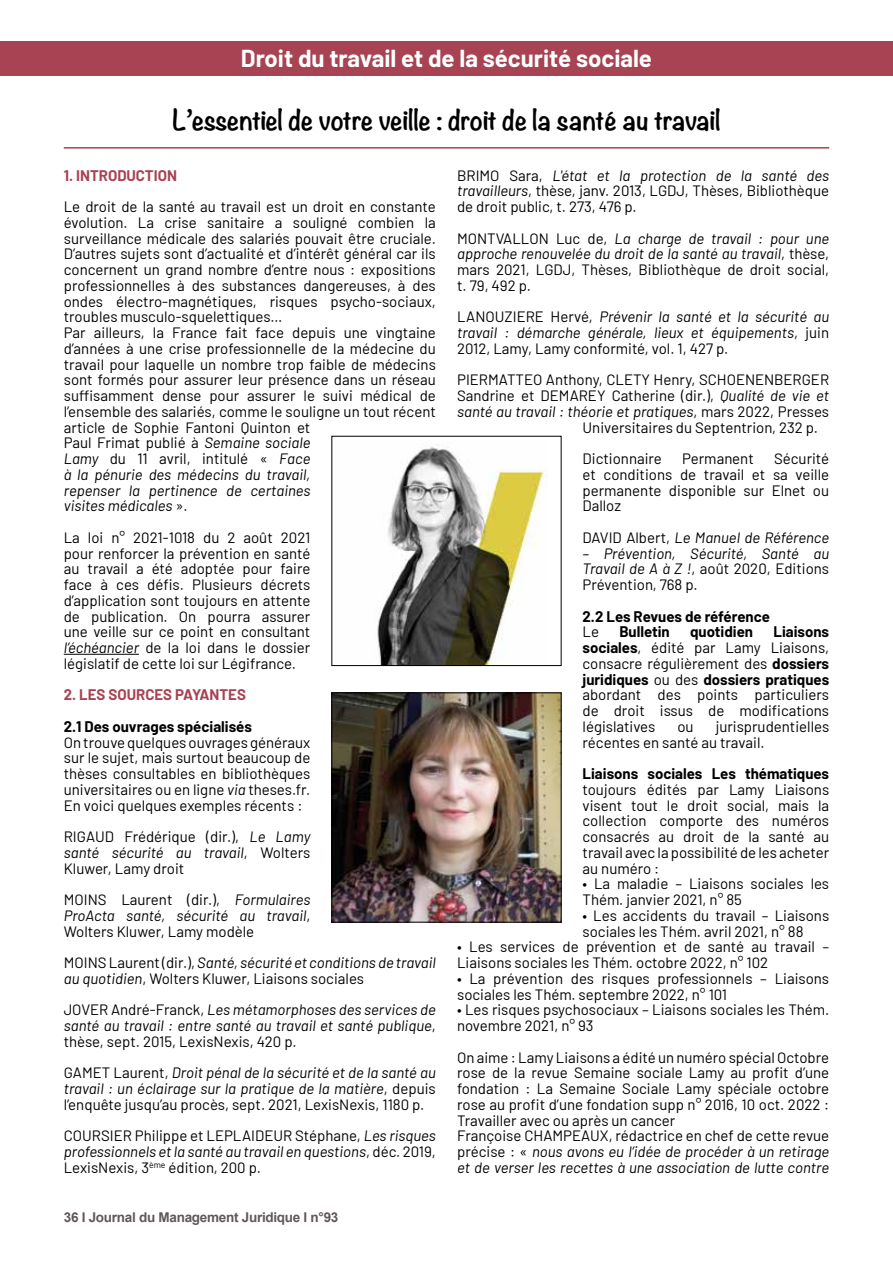
<style>
.page{position:relative;width:893px;height:1263px;background:#fff}
.page>*{position:absolute;margin:0;border:0;box-sizing:border-box;transform-origin:0 0}
.t1{font:700 25.5px "Noteworthy";color:#000}
.t2{font:700 24px "Barlow";color:#fff}
.t3{font:15px/15.8px "Barlow";color:#000;text-align:justify}
.t4{font:italic 15px/15.8px "Barlow";color:#000;text-align:justify}
.t5{font:700 15px "Barlow";color:#000}
.t6{font:700 15px "Barlow";color:#a74352}
.t7{font:700 13.5px "Arial";letter-spacing:-.02em;color:#60575b}
.s1{font-style:italic}
.s2{font-style:normal}
.s3{font-weight:700}
</style>
<div class="page">
<hr style="left:64px;top:654px;width:75px;height:1px;background:#000">
<hr style="left:64px;top:147px;width:765px;height:2px;background:#a74352">
<div style="left:0;top:42px;width:893px;height:34px;background:#a74352"></div>
<img style="left:377px;top:444px;width:171px;height:220px">
<div style="left:332px;top:436px;width:229px;height:230px;border:1px solid #000"></div>
<img style="left:334px;top:695px;width:225px;height:225px">
<div style="left:332px;top:693px;width:229px;height:229px;border:1px solid #000"></div>
<h2 class="t2" style="left:241px;top:41px;width:413px">Droit du travail et de la sécurité sociale</h2>
<h1 class="t1" style="left:172px;top:98px;width:549px">L’essentiel de votre veille : droit de la santé au travail</h1>
<p class="t6" style="left:64px;top:164px;width:115px">1. INTRODUCTION</p>
<p class="t3" style="left:64px;top:198px;width:374px;text-align:left">Le droit de la santé au travail est un droit en constante évolution. La crise sanitaire a souligné combien la surveillance médicale des salariés pouvait être cruciale.<br>D’autres sujets sont d’actualité et d’intérêt général car ils concernent un grand nombre d’entre nous : expositions professionnelles à des substances dangereuses, à des ondes électro-magnétiques, risques psycho-sociaux, troubles musculo-squelettiques…<br>Par ailleurs, la France fait face depuis une vingtaine d’années à une crise professionnelle de la médecine du travail pour laquelle un nombre trop faible de médecins sont formés pour assurer leur présence dans un réseau suffisamment dense pour assurer le suivi médical de l’ensemble des salariés, comme le souligne un tout récent article de Sophie Fantoni Quinton et<br>Paul Frimat publié à <span class="s1">Semaine sociale<br>Lamy</span> du 11 avril, intitulé « <span class="s1">Face<br>à la pénurie des médecins du travail,<br>repenser la pertinence de certaines<br>visites médicales</span> ».</p>
<p class="t3" style="left:64px;top:528px;width:248px">La loi n° 2021-1018 du 2 août 2021 pour renforcer la prévention en santé au travail a été adoptée pour faire face à ces défis. Plusieurs décrets d’application sont toujours en attente de publication. On pourra assurer une veille sur ce point en consultant <span class="s1">l’échéancier</span> de la loi dans le dossier législatif de cette loi sur Légifrance.</p>
<p class="t6" style="left:64px;top:684px;width:184px">2. LES SOURCES PAYANTES</p>
<p class="t5" style="left:64px;top:715px;width:190px">2.1 Des ouvrages spécialisés</p>
<p class="t3" style="left:64px;top:733px;width:248px">On trouve quelques ouvrages généraux sur le sujet, mais surtout beaucoup de thèses consultables en bibliothèques universitaires ou en ligne <span class="s1">via</span> theses.fr.<br>En voici quelques exemples récents :</p>
<p class="t3" style="left:64px;top:828px;width:248px">RIGAUD Frédérique (dir.), <span class="s1">Le Lamy santé sécurité au travail</span>, Wolters Kluwer, Lamy droit</p>
<p class="t3" style="left:64px;top:891px;width:248px">MOINS Laurent (dir.), <span class="s1">Formulaires ProActa santé, sécurité au travail</span>, Wolters Kluwer, Lamy modèle</p>
<p class="t3" style="left:64px;top:954px;width:374px">MOINS Laurent (dir.), <span class="s1">Santé, sécurité et conditions de travail au quotidien</span>, Wolters Kluwer, Liaisons sociales</p>
<p class="t4" style="left:64px;top:1001px;width:374px"><span class="s2">JOVER André-Franck,</span> Les métamorphoses des services de santé au travail : entre santé au travail et santé publique<span class="s2">, thèse, sept. 2015, LexisNexis, 420 p.</span></p>
<p class="t4" style="left:64px;top:1064px;width:374px"><span class="s2">GAMET Laurent,</span> Droit pénal de la sécurité et de la santé au travail : un éclairage sur la pratique de la matière<span class="s2">, depuis l’enquête jusqu’au procès, sept. 2021, LexisNexis, 1180 p.</span></p>
<p class="t3" style="left:64px;top:1127px;width:374px">COURSIER Philippe et LEPLAIDEUR Stéphane, <span class="s1">Les risques professionnels et la santé au travail en questions</span>, déc. 2019, LexisNexis, 3<sup>ème</sup> édition, 200 p.</p>
<p class="t3" style="left:457px;top:166px;width:374px">BRIMO Sara, <span class="s1">L'état et la protection de la santé des travailleurs</span>, thèse, janv. 2013, LGDJ, Thèses, Bibliothèque de droit public, t. 273, 476 p.</p>
<p class="t3" style="left:457px;top:229px;width:374px">MONTVALLON Luc de, <span class="s1">La charge de travail : pour une approche renouvelée du droit de la santé au travail</span>, thèse, mars 2021, LGDJ, Thèses, Bibliothèque de droit social, t. 79, 492 p.</p>
<p class="t4" style="left:457px;top:308px;width:374px"><span class="s2">LANOUZIERE Hervé,</span> Prévenir la santé et la sécurité au travail : démarche générale, lieux et équipements<span class="s2">, juin 2012, Lamy, Lamy conformité, vol. 1, 427 p.</span></p>
<p class="t3" style="left:457px;top:371px;width:374px">PIERMATTEO Anthony, CLETY Henry, SCHOENENBERGER</p>
<p class="t3" style="left:457px;top:387px;width:374px">Sandrine et DEMAREY Catherine (dir.), <span class="s1">Qualité de vie et</span></p>
<p class="t4" style="left:457px;top:402px;width:374px">santé au travail : théorie et pratiques<span class="s2">, mars 2022, Presses</span></p>
<p class="t3" style="left:583px;top:418px;width:237px">Universitaires du Septentrion, 232 p.</p>
<p class="t3" style="left:583px;top:450px;width:81px">Dictionnaire</p>
<p class="t3" style="left:682px;top:450px;width:73px">Permanent</p>
<p class="t3" style="left:583px;top:450px;width:248px;text-indent:192px">Sécurité et conditions de travail et sa veille permanente disponible sur Elnet ou Dalloz</p>
<p class="t4" style="left:583px;top:528px;width:248px"><span class="s2">DAVID Albert,</span> Le Manuel de Référence</p>
<p class="t4" style="left:583px;top:544px;width:248px">– Prévention, Sécurité, Santé au Travail de A à Z !<span class="s2">, août 2020, Editions Prévention, 768 p.</span></p>
<p class="t5" style="left:583px;top:605px;width:189px">2.2 Les Revues de référence</p>
<p class="t3" style="left:583px;top:623px;width:18px">Le</p>
<p class="t5" style="left:619px;top:621px;width:52px">Bulletin</p>
<p class="t5" style="left:690px;top:621px;width:65px">quotidien</p>
<p class="t3" style="left:583px;top:623px;width:248px;text-indent:191px"><span class="s3">Liaisons sociales</span>, édité par Lamy Liaisons, consacre régulièrement des <span class="s3">dossiers juridiques</span> ou des <span class="s3">dossiers pratiques </span>abordant des points particuliers de droit issus de modifications législatives</p>
<p class="t3" style="left:583px;top:717px;width:248px;text-indent:133px">jurisprudentielles récentes en santé au travail.</p>
<p class="t5" style="left:583px;top:763px;width:248px">Liaisons sociales Les thématiques</p>
<p class="t3" style="left:583px;top:780px;width:248px">toujours édités par Lamy Liaisons visent tout le droit social, mais la collection comporte des numéros consacrés au droit de la santé au travail avec la possibilité de les acheter au numéro :</p>
<p class="t3" style="left:583px;top:875px;width:248px">• La maladie – Liaisons sociales les<br>Thém. janvier 2021, n° 85</p>
<p class="t3" style="left:583px;top:906px;width:248px">• Les accidents du travail – Liaisons sociales les Thém. avril 2021, n° 88</p>
<p class="t3" style="left:457px;top:938px;width:374px">• Les services de prévention et de santé au travail –<br>Liaisons sociales les Thém. octobre 2022, n° 102</p>
<p class="t3" style="left:457px;top:969px;width:374px">• La prévention des risques professionnels – Liaisons sociales les Thém. septembre 2022, n° 101</p>
<p class="t3" style="left:457px;top:1001px;width:374px">• Les risques psychosociaux – Liaisons sociales les Thém. novembre 2021, n° 93</p>
<p class="t3" style="left:457px;top:1048px;width:374px;text-align:left">On aime : Lamy Liaisons a édité un numéro spécial Octobre rose de la revue Semaine sociale Lamy au profit d’une fondation : La Semaine Sociale Lamy spéciale octobre rose au profit d’une fondation supp n° 2016, 10 oct. 2022 :<br>Travailler avec ou après un cancer<br>Françoise CHAMPEAUX, rédactrice en chef de cette revue précise : « <span class="s1">nous avons eu l’idée de procéder à un retirage et de verser les recettes à une association de lutte contre</span></p>
<p class="t3" style="left:677px;top:717px;width:18px">ou</p>
<p class="t7" style="left:64px;top:1208px;width:276px">36 I Journal du Management Juridique I n°93</p>
</div>
